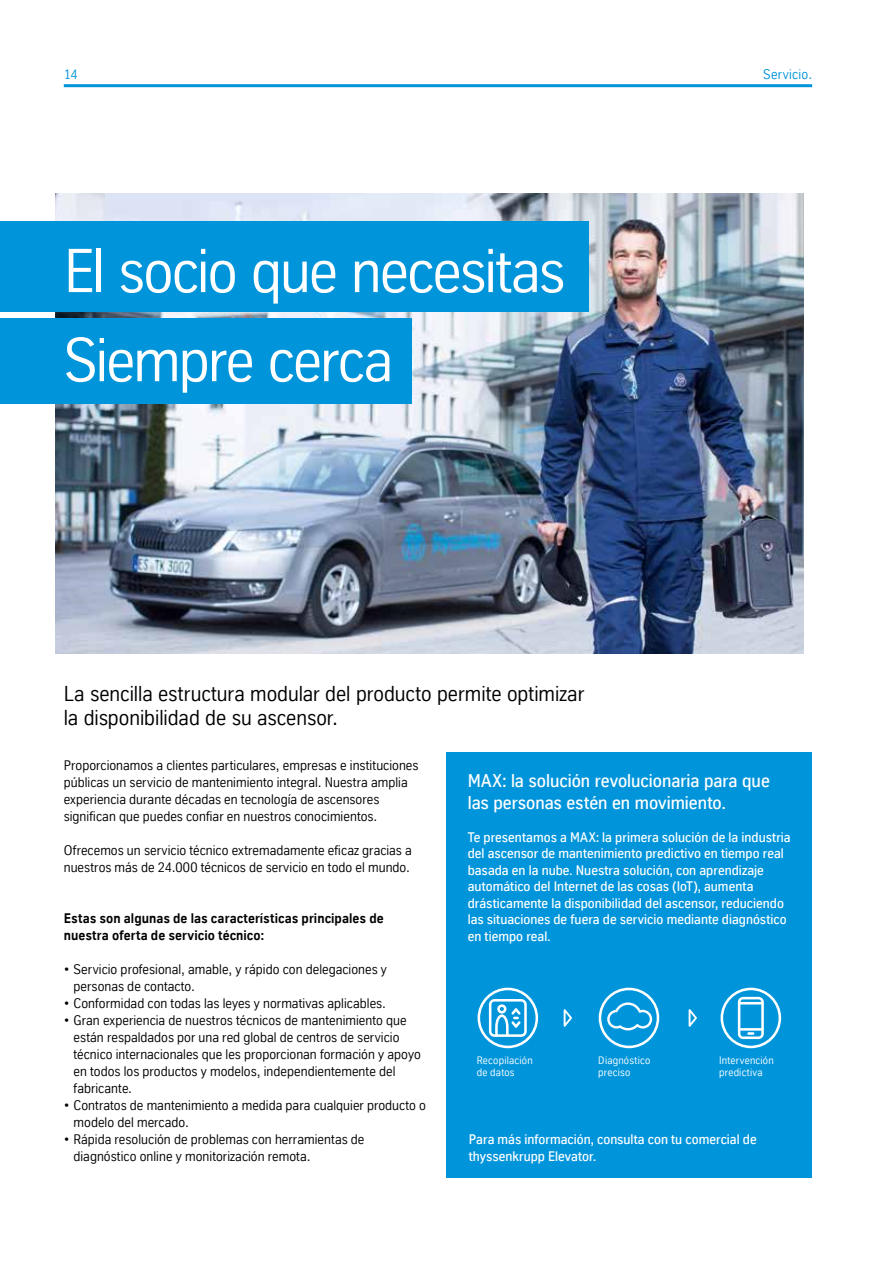
<style>
.page{position:relative;width:893px;height:1263px;background:#fff}
.page>*{position:absolute;margin:0;border:0;box-sizing:border-box;transform-origin:0 0}
.t1{font:60px/89.1px "TK Type";letter-spacing:-.03em;color:#fff}
.t2{font:21px/24px "TK Type";color:#000}
.t3{font:500 18px/21.6px "TK Type";color:#fff}
.t4{font:13.5px/17px "TK Type";letter-spacing:.005em;color:#000}
.t5{font:500 13.5px/16.5px "TK Type";letter-spacing:.005em;color:#fff}
.t6{font:700 13.5px/17px "TK Type";letter-spacing:.005em;color:#000}
.t7{font:13.5px "TK Type";letter-spacing:.02em;color:#0095db}
.t8{font:10.5px/12px "TK Type";letter-spacing:.025em;color:#fff}
</style>
<div class="page">
<div style="left:446px;top:753px;width:366px;height:425px;background:#0095db"></div>
<img style="left:55px;top:194px;width:749px;height:459px">
<svg style="left:563px;top:1009px;width:9px;height:18px"></svg>
<svg style="left:688px;top:1009px;width:9px;height:18px"></svg>
<svg style="left:599px;top:988px;width:60px;height:60px"></svg>
<svg style="left:721px;top:988px;width:60px;height:60px"></svg>
<svg style="left:478px;top:988px;width:60px;height:60px"></svg>
<hr style="left:64px;top:84px;width:748px;height:3px;background:#0095db">
<div style="left:0;top:318px;width:411px;height:86px;background:#0095db"></div>
<div style="left:0;top:221px;width:589px;height:90px;background:#0095db"></div>
<p class="t7" style="left:64px;top:66px;width:15px">14</p>
<p class="t7" style="left:763px;top:66px;width:51px">Servicio.</p>
<h1 class="t1" style="left:64px;top:227px;width:503px">El socio que necesitas<br>Siempre cerca</h1>
<h2 class="t2" style="left:64px;top:682px;width:522px">La sencilla estructura modular del producto permite optimizar la disponibilidad de su ascensor.</h2>
<p class="t4" style="left:64px;top:756px;width:356px">Proporcionamos a clientes particulares, empresas e instituciones públicas un servicio de mantenimiento integral. Nuestra amplia experiencia durante décadas en tecnología de ascensores significan que puedes confiar en nuestros conocimientos.</p>
<p class="t4" style="left:64px;top:841px;width:350px">Ofrecemos un servicio técnico extremadamente eficaz gracias a nuestros más de 24.000 técnicos de servicio en todo el mundo.</p>
<p class="t6" style="left:64px;top:910px;width:321px">Estas son algunas de las características principales de nuestra oferta de servicio técnico:</p>
<p class="t4" style="left:74px;top:961px;width:315px;text-indent:-10px">• Servicio profesional, amable, y rápido con delegaciones y personas de contacto.</p>
<p class="t4" style="left:64px;top:995px;width:324px">• Conformidad con todas las leyes y normativas aplicables.</p>
<p class="t4" style="left:74px;top:1012px;width:349px;text-indent:-10px">• Gran experiencia de nuestros técnicos de mantenimiento que están respaldados por una red global de centros de servicio técnico internacionales que les proporcionan formación y apoyo en todos los productos y modelos, independientemente del fabricante.</p>
<p class="t4" style="left:74px;top:1097px;width:354px;text-indent:-10px">• Contratos de mantenimiento a medida para cualquier producto o modelo del mercado.</p>
<p class="t4" style="left:74px;top:1131px;width:292px;text-indent:-10px">• Rápida resolución de problemas con herramientas de diagnóstico online y monitorización remota.</p>
<h3 class="t3" style="left:468px;top:770px;width:304px">MAX: la solución revolucionaria para que las personas estén en movimiento.</h3>
<p class="t5" style="left:468px;top:829px;width:324px">Te presentamos a MAX: la primera solución de la industria del ascensor de mantenimiento predictivo en tiempo real basada en la nube. Nuestra solución, con aprendizaje automático del Internet de las cosas (IoT), aumenta drásticamente la disponibilidad del ascensor, reduciendo las situaciones de fuera de servicio mediante diagnóstico en tiempo real.</p>
<p class="t8" style="left:477px;top:1055px;width:57px">Recopilación de datos</p>
<p class="t8" style="left:598px;top:1055px;width:54px">Diagnóstico preciso</p>
<p class="t8" style="left:719px;top:1055px;width:56px">Intervención predictiva</p>
<p class="t5" style="left:469px;top:1131px;width:289px">Para más información, consulta con tu comercial de thyssenkrupp Elevator.</p>
</div>
